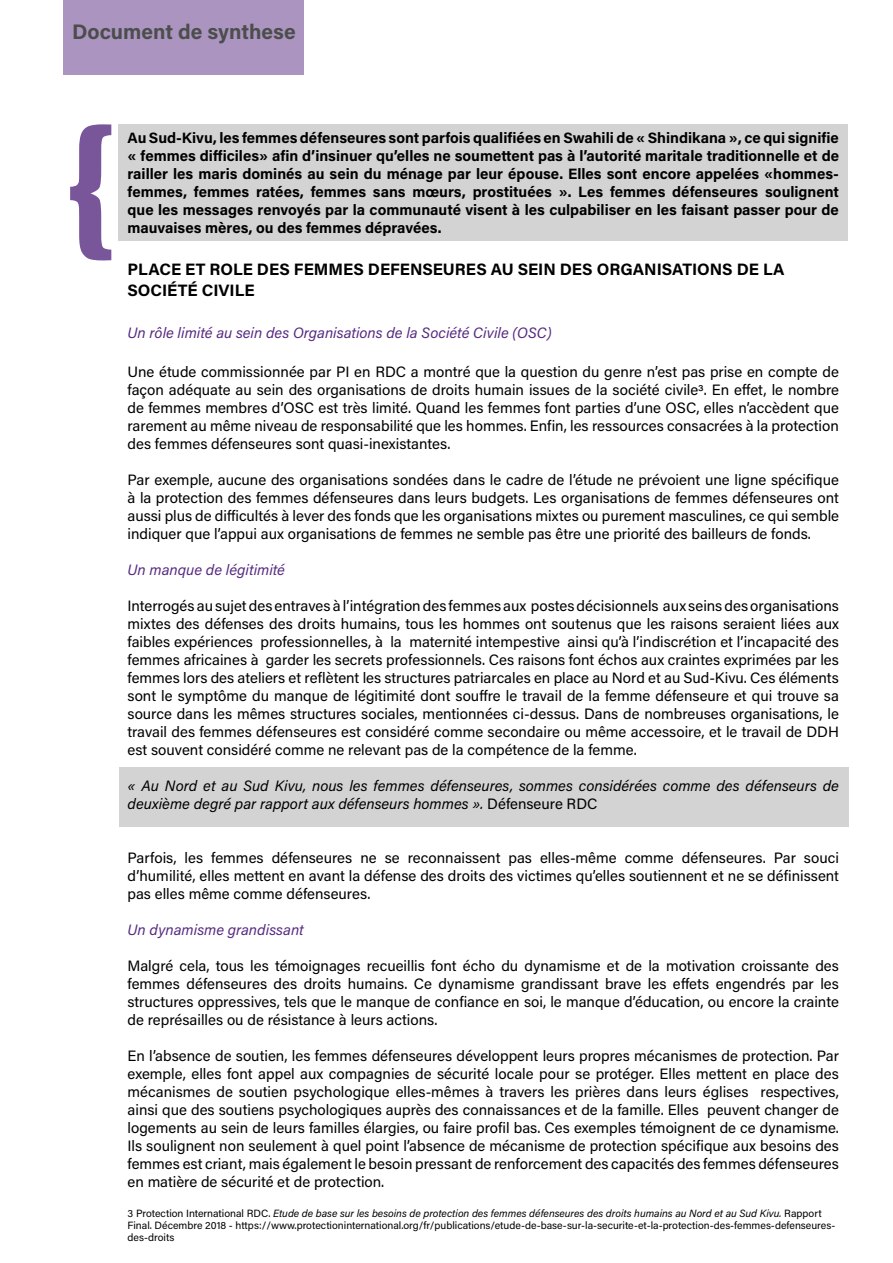
<style>
.page{position:relative;width:893px;height:1263px;background:#fff}
.page>*{position:absolute;margin:0;border:0;box-sizing:border-box;transform-origin:0 0}
.t1{font:700 21px "Acumin Pro";color:#4c4d4d}
.t2{font:700 16.5px/21px "Acumin Pro";color:#000}
.t3{font:15px/18px "Acumin Pro";color:#000;text-align:justify}
.t4{font:700 15px/18px "Acumin Pro";color:#000;text-align:justify}
.t5{font:italic 15px/18px "Acumin Pro";color:#000}
.t6{font:italic 15px "Acumin Pro";color:#572b81}
.t7{font:10.5px/12px "Acumin Pro";color:#000}
.s1{font-style:normal}
.s2{font-style:italic}
</style>
<div class="page">
<div style="left:64px;top:0;width:240px;height:74px;background:#ab95c0"></div>
<svg style="left:70px;top:124px;width:41px;height:136px"></svg>
<div style="left:119px;top:767px;width:730px;height:60px;background:#d3d3d3"></div>
<div style="left:119px;top:124px;width:729px;height:117px;background:#d3d3d3"></div>
<h1 class="t1" style="left:72px;top:16px;width:225px">Document de synthese</h1>
<p class="t4" style="left:128px;top:128px;width:713px">Au Sud-Kivu, les femmes défenseures sont parfois qualifiées en Swahili de « Shindikana », ce qui signifie « femmes difficiles» afin d’insinuer qu’elles ne soumettent pas à l’autorité maritale traditionnelle et de railler les maris dominés au sein du ménage par leur épouse. Elles sont encore appelées «hommes&shy;femmes, femmes ratées, femmes sans mœurs, prostituées ». Les femmes défenseures soulignent que les messages renvoyés par la communauté visent à les culpabiliser en les faisant passer pour de mauvaises mères, ou des femmes dépravées.</p>
<p class="t2" style="left:128px;top:258px;width:659px">PLACE ET ROLE DES FEMMES DEFENSEURES AU SEIN DES ORGANISATIONS DE LA<br>SOCIÉTÉ CIVILE</p>
<p class="t6" style="left:128px;top:322px;width:426px">Un rôle limité au sein des Organisations de la Société Civile (OSC)</p>
<p class="t3" style="left:128px;top:362px;width:713px">Une étude commissionnée par PI en RDC a montré que la question du genre n’est pas prise en compte de façon adéquate au sein des organisations de droits humain issues de la société civile3. En effet, le nombre de femmes membres d’OSC est très limité. Quand les femmes font parties d’une OSC, elles n’accèdent que rarement au même niveau de responsabilité que les hommes. Enfin, les ressources consacrées à la protection des femmes défenseures sont quasi-inexistantes.</p>
<p class="t3" style="left:128px;top:470px;width:713px">Par exemple, aucune des organisations sondées dans le cadre de l’étude ne prévoient une ligne spécifique à la protection des femmes défenseures dans leurs budgets. Les organisations de femmes défenseures ont aussi plus de difficultés à lever des fonds que les organisations mixtes ou purement masculines, ce qui semble indiquer que l’appui aux organisations de femmes ne semble pas être une priorité des bailleurs de fonds.</p>
<p class="t6" style="left:128px;top:559px;width:159px">Un manque de légitimité</p>
<p class="t3" style="left:128px;top:596px;width:713px">Interrogés au sujet des entraves à l’intégration des femmes aux postes décisionnels aux seins des organisations mixtes des défenses des droits humains, tous les hommes ont soutenus que les raisons seraient liées aux faibles expériences professionnelles, à la maternité intempestive ainsi qu’à l’indiscrétion et l’incapacité des femmes africaines à garder les secrets professionnels. Ces raisons font échos aux craintes exprimées par les femmes lors des ateliers et reflètent les structures patriarcales en place au Nord et au Sud-Kivu. Ces éléments sont le symptôme du manque de légitimité dont souffre le travail de la femme défenseure et qui trouve sa source dans les mêmes structures sociales, mentionnées ci-dessus. Dans de nombreuses organisations, le travail des femmes défenseures est considéré comme secondaire ou même accessoire, et le travail de DDH est souvent considéré comme ne relevant pas de la compétence de la femme.</p>
<p class="t5" style="left:128px;top:776px;width:713px">« Au Nord et au Sud Kivu, nous les femmes défenseures, sommes considérées comme des défenseurs de deuxième degré par rapport aux défenseurs hommes ». <span class="s1">Défenseure RDC</span></p>
<p class="t3" style="left:128px;top:848px;width:713px">Parfois, les femmes défenseures ne se reconnaissent pas elles-même comme défenseures. Par souci d’humilité, elles mettent en avant la défense des droits des victimes qu’elles soutiennent et ne se définissent pas elles même comme défenseures.</p>
<p class="t6" style="left:128px;top:919px;width:178px">Un dynamisme grandissant</p>
<p class="t3" style="left:128px;top:956px;width:713px">Malgré cela, tous les témoignages recueillis font écho du dynamisme et de la motivation croissante des femmes défenseures des droits humains. Ce dynamisme grandissant brave les effets engendrés par les structures oppressives, tels que le manque de confiance en soi, le manque d’éducation, ou encore la crainte de représailles ou de résistance à leurs actions.</p>
<p class="t3" style="left:128px;top:1046px;width:713px">En l’absence de soutien, les femmes défenseures développent leurs propres mécanismes de protection. Par exemple, elles font appel aux compagnies de sécurité locale pour se protéger. Elles mettent en place des mécanismes de soutien psychologique elles-mêmes à travers les prières dans leurs églises respectives, ainsi que des soutiens psychologiques auprès des connaissances et de la famille. Elles peuvent changer de logements au sein de leurs familles élargies, ou faire profil bas. Ces exemples témoignent de ce dynamisme.<br>Ils soulignent non seulement à quel point l’absence de mécanisme de protection spécifique aux besoins des femmes est criant, mais également le besoin pressant de renforcement des capacités des femmes défenseures en matière de sécurité et de protection.</p>
<p class="t7" style="left:128px;top:1206px;width:709px">3 Protection International RDC. <span class="s2">Etude de base sur les besoins de protection des femmes défenseures des droits humains au Nord et au Sud Kivu.</span> Rapport<br>Final. Décembre 2018 - https://www.protectioninternational.org/fr/publications/etude-de-base-sur-la-securite-et-la-protection-des-femmes-defenseures&shy;des-droits</p>
</div>
